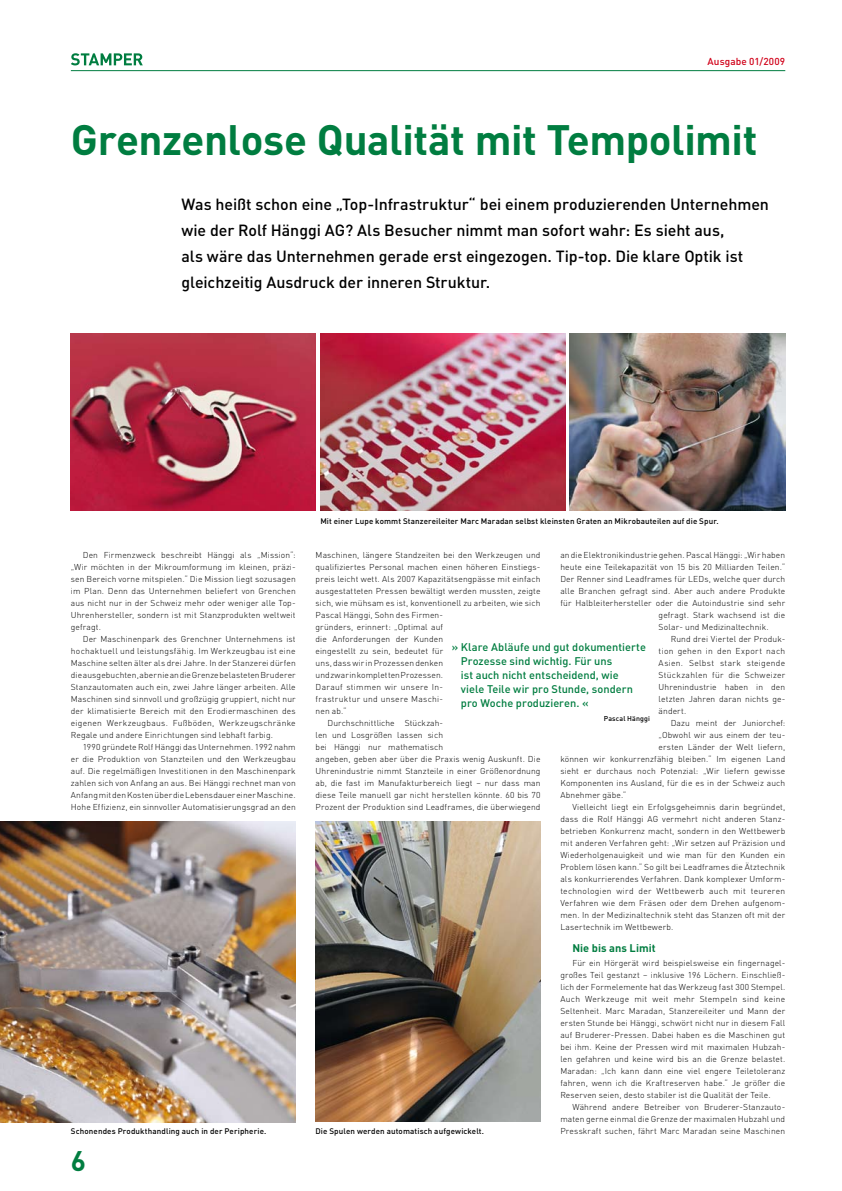
<style>
.page{position:relative;width:842px;height:1191px;background:#fff}
.page>*{position:absolute;margin:0;border:0;box-sizing:border-box;transform-origin:0 0}
.t1{font:700 42px "DIN";letter-spacing:-.01em;color:#007d40}
.t2{font:700 28px "DIN";color:#007d40}
.t3{font:500 16px/26px "DIN";letter-spacing:-.005em;color:#000}
.t4{font:500 11px/14px "DIN";color:#007d40}
.t5{font:700 11px "DIN";letter-spacing:.005em;color:#007d40}
.t6{font:500 10px "DIN";letter-spacing:.01em;color:#d10019}
.t7{font:300 8.5px/12px "DIN";letter-spacing:.015em;color:#000;text-align:justify}
.t8{font:300 8.5px "DIN";letter-spacing:.035em;color:#000}
.t9{font:500 8px "DIN";letter-spacing:.015em;color:#000}
.t10{font:500 7px "DIN";letter-spacing:.025em;color:#000}
</style>
<div class="page">
<hr style="left:71px;top:70px;width:714px;height:1px;background:#007d40">
<svg style="left:71px;top:53px;width:72px;height:12px"></svg>
<img style="left:315px;top:821px;width:225px;height:300px">
<img style="left:0;top:821px;width:296px;height:301px">
<img style="left:71px;top:333px;width:245px;height:177px">
<img style="left:320px;top:333px;width:245px;height:177px">
<img style="left:569px;top:333px;width:216px;height:177px">
<p class="t6" style="left:707px;top:55px;width:79px">Ausgabe 01/2009</p>
<h1 class="t1" style="left:71px;top:112px;width:688px">Grenzenlose Qualität mit Tempolimit</h1>
<p class="t3" style="left:181px;top:190px;width:589px">Was heißt schon eine „Top-Infrastruktur“ bei einem produzierenden Unternehmen wie der Rolf Hänggi AG? Als Besucher nimmt man sofort wahr: Es sieht aus,<br>als wäre das Unternehmen gerade erst eingezogen. Tip-top. Die klare Optik ist gleichzeitig Ausdruck der inneren Struktur.</p>
<p class="t9" style="left:320px;top:516px;width:400px">Mit einer Lupe kommt Stanzereileiter Marc Maradan selbst kleinsten Graten an Mikrobauteilen auf die Spur.</p>
<p class="t7" style="left:71px;top:549px;width:226px;text-indent:12px">Den Firmenzweck beschreibt Hänggi als „Mission“: „Wir möchten in der Mikroumformung im kleinen, präzi&shy;sen Bereich vorne mitspielen.“ Die Mission liegt sozusagen im Plan. Denn das Unternehmen beliefert von Grenchen aus nicht nur in der Schweiz mehr oder weniger alle Top-Uhrenhersteller, sondern ist mit Stanzprodukten weltweit gefragt.</p>
<p class="t7" style="left:71px;top:633px;width:226px;text-indent:12px">Der Maschinenpark des Grenchner Unternehmens ist hochaktuell und leistungsfähig. Im Werkzeugbau ist eine Maschine selten älter als drei Jahre. In der Stanzerei dürfen die ausgebuchten, aber nie an die Grenze belasteten Bruderer Stanzautomaten auch ein, zwei Jahre länger arbeiten. Alle Maschinen sind sinnvoll und großzügig gruppiert, nicht nur der klimatisierte Bereich mit den Erodiermaschinen des eigenen Werkzeugbaus. Fußböden, Werkzeugschränke Regale und andere Einrichtungen sind lebhaft farbig.</p>
<p class="t7" style="left:71px;top:741px;width:226px;text-indent:12px">1990 gründete Rolf Hänggi das Unternehmen. 1992 nahm er die Produktion von Stanzteilen und den Werkzeugbau auf. Die regelmäßigen Investitionen in den Maschinenpark zahlen sich von Anfang an aus. Bei Hänggi rechnet man von Anfang mit den Kosten über die Lebensdauer einer Maschine.<br>Hohe Effizienz, ein sinnvoller Automatisierungsgrad an den</p>
<p class="t7" style="left:316px;top:549px;width:226px">Maschinen, längere Standzeiten bei den Werkzeugen und</p>
<p class="t7" style="left:316px;top:561px;width:226px">qualifiziertes Personal machen einen höheren Einstiegs-</p>
<p class="t7" style="left:316px;top:573px;width:226px">preis leicht wett. Als 2007 Kapazitätsengpässe mit einfach</p>
<p class="t7" style="left:316px;top:585px;width:226px">ausgestatteten Pressen bewältigt werden mussten, zeigte</p>
<p class="t7" style="left:316px;top:597px;width:226px">sich, wie mühsam es ist, konventionell zu arbeiten, wie sich</p>
<p class="t7" style="left:316px;top:609px;width:128px">Pascal Hänggi, Sohn des Firmen-</p>
<p class="t7" style="left:316px;top:621px;width:129px">gründers, erinnert: „Optimal auf</p>
<p class="t7" style="left:316px;top:633px;width:129px">die Anforderungen der Kunden</p>
<p class="t7" style="left:316px;top:645px;width:129px">eingestellt zu sein, bedeutet für</p>
<p class="t7" style="left:316px;top:657px;width:129px">uns, dass wir in Prozessen denken</p>
<p class="t7" style="left:316px;top:669px;width:129px">und zwar in kompletten Prozessen.</p>
<p class="t7" style="left:316px;top:681px;width:128px">Darauf stimmen wir unsere In-</p>
<p class="t8" style="left:316px;top:694px;width:129px">frastruktur und unsere Maschi-</p>
<p class="t7" style="left:316px;top:705px;width:32px">nen ab.“</p>
<p class="t7" style="left:328px;top:717px;width:117px">Durchschnittliche Stückzah-</p>
<p class="t7" style="left:316px;top:729px;width:129px">len und Losgrößen lassen sich</p>
<p class="t7" style="left:316px;top:741px;width:129px">bei Hänggi nur mathematisch</p>
<p class="t7" style="left:316px;top:753px;width:226px">angeben, geben aber über die Praxis wenig Auskunft. Die</p>
<p class="t7" style="left:316px;top:765px;width:226px">Uhrenindustrie nimmt Stanzteile in einer Größenordnung</p>
<p class="t7" style="left:316px;top:777px;width:226px">ab, die fast im Manufakturbereich liegt – nur dass man</p>
<p class="t7" style="left:316px;top:789px;width:226px">diese Teile manuell gar nicht herstellen könnte. 60 bis 70</p>
<p class="t7" style="left:316px;top:801px;width:226px">Prozent der Produktion sind Leadframes, die überwiegend</p>
<p class="t7" style="left:560px;top:549px;width:226px">an die Elektronikindustrie gehen. Pascal Hänggi: „Wir haben</p>
<p class="t7" style="left:560px;top:561px;width:226px">heute eine Teilekapazität von 15 bis 20 Milliarden Teilen.“</p>
<p class="t7" style="left:560px;top:573px;width:226px">Der Renner sind Leadframes für LEDs, welche quer durch</p>
<p class="t7" style="left:560px;top:585px;width:226px">alle Branchen gefragt sind. Aber auch andere Produkte</p>
<p class="t7" style="left:560px;top:597px;width:226px">für Halbleiterhersteller oder die Autoindustrie sind sehr</p>
<p class="t7" style="left:659px;top:609px;width:128px">gefragt. Stark wachsend ist die</p>
<p class="t7" style="left:659px;top:621px;width:112px">Solar- und Medizinaltechnik.</p>
<p class="t7" style="left:671px;top:633px;width:116px">Rund drei Viertel der Produk-</p>
<p class="t8" style="left:659px;top:646px;width:128px">tion gehen in den Export nach</p>
<p class="t8" style="left:659px;top:658px;width:128px">Asien. Selbst stark steigende</p>
<p class="t7" style="left:659px;top:669px;width:128px">Stückzahlen für die Schweizer</p>
<p class="t7" style="left:659px;top:681px;width:128px">Uhrenindustrie haben in den</p>
<p class="t7" style="left:659px;top:693px;width:128px">letzten Jahren daran nichts ge-</p>
<p class="t7" style="left:659px;top:705px;width:29px">ändert.</p>
<p class="t7" style="left:671px;top:717px;width:116px">Dazu meint der Juniorchef:</p>
<p class="t7" style="left:659px;top:729px;width:128px">„Obwohl wir aus einem der teu-</p>
<p class="t7" style="left:659px;top:741px;width:128px">ersten Länder der Welt liefern,</p>
<p class="t7" style="left:560px;top:753px;width:226px">können wir konkurrenzfähig bleiben.“ Im eigenen Land</p>
<p class="t7" style="left:560px;top:765px;width:226px">sieht er durchaus noch Potenzial: „Wir liefern gewisse</p>
<p class="t7" style="left:560px;top:777px;width:226px">Komponenten ins Ausland, für die es in der Schweiz auch</p>
<p class="t7" style="left:560px;top:789px;width:68px">Abnehmer gäbe.“</p>
<p class="t7" style="left:572px;top:801px;width:214px">Vielleicht liegt ein Erfolgsgeheimnis darin begründet,</p>
<p class="t7" style="left:560px;top:813px;width:226px">dass die Rolf Hänggi AG vermehrt nicht anderen Stanz-</p>
<p class="t7" style="left:560px;top:825px;width:226px">betrieben Konkurrenz macht, sondern in den Wettbewerb</p>
<p class="t7" style="left:560px;top:837px;width:226px">mit anderen Verfahren geht: „Wir setzen auf Präzision und</p>
<p class="t7" style="left:560px;top:849px;width:226px">Wiederholgenauigkeit und wie man für den Kunden ein</p>
<p class="t7" style="left:560px;top:861px;width:226px">Problem lösen kann.“ So gilt bei Leadframes die Ätztechnik</p>
<p class="t7" style="left:560px;top:873px;width:225px">als konkurrierendes Verfahren. Dank komplexer Umform-</p>
<p class="t7" style="left:560px;top:885px;width:226px">technologien wird der Wettbewerb auch mit teureren</p>
<p class="t7" style="left:560px;top:897px;width:226px">Verfahren wie dem Fräsen oder dem Drehen aufgenom-</p>
<p class="t7" style="left:560px;top:909px;width:226px">men. In der Medizinaltechnik steht das Stanzen oft mit der</p>
<p class="t7" style="left:560px;top:921px;width:115px">Lasertechnik im Wettbewerb.</p>
<p class="t5" style="left:572px;top:941px;width:85px">Nie bis ans Limit</p>
<p class="t7" style="left:560px;top:957px;width:226px;text-indent:12px">Für ein Hörgerät wird beispielsweise ein fingernagel&shy;großes Teil gestanzt – inklusive 196 Löchern. Einschließ&shy;lich der Formelemente hat das Werkzeug fast 300 Stempel.<br>Auch Werkzeuge mit weit mehr Stempeln sind keine Seltenheit. Marc Maradan, Stanzereileiter und Mann der ersten Stunde bei Hänggi, schwört nicht nur in diesem Fall auf Bruderer-Pressen. Dabei haben es die Maschinen gut bei ihm. Keine der Pressen wird mit maximalen Hubzah&shy;len gefahren und keine wird bis an die Grenze belastet.<br>Maradan: „Ich kann dann eine viel engere Teiletoleranz fahren, wenn ich die Kraftreserven habe.“ Je größer die Reserven seien, desto stabiler ist die Qualität der Teile.</p>
<p class="t7" style="left:560px;top:1101px;width:226px;text-align:left;text-indent:12px">Während andere Betreiber von Bruderer-Stanzauto&shy;maten gerne einmal die Grenze der maximalen Hubzahl und<br>Presskraft suchen, fährt Marc Maradan seine Maschinen</p>
<p class="t4" style="left:461px;top:639px;width:187px;text-indent:-9px">» Klare Abläufe und gut dokumentierte<br>Prozesse sind wichtig. Für uns<br>ist auch nicht entscheidend, wie<br>viele Teile wir pro Stunde, sondern pro Woche produzieren. «</p>
<p class="t10" style="left:604px;top:713px;width:48px">Pascal Hänggi</p>
<p class="t9" style="left:71px;top:1126px;width:197px">Schonendes Produkthandling auch in der Peripherie.</p>
<p class="t9" style="left:315px;top:1126px;width:170px">Die Spulen werden automatisch aufgewickelt.</p>
<h2 class="t2" style="left:71px;top:1142px;width:17px">6</h2>
</div>
